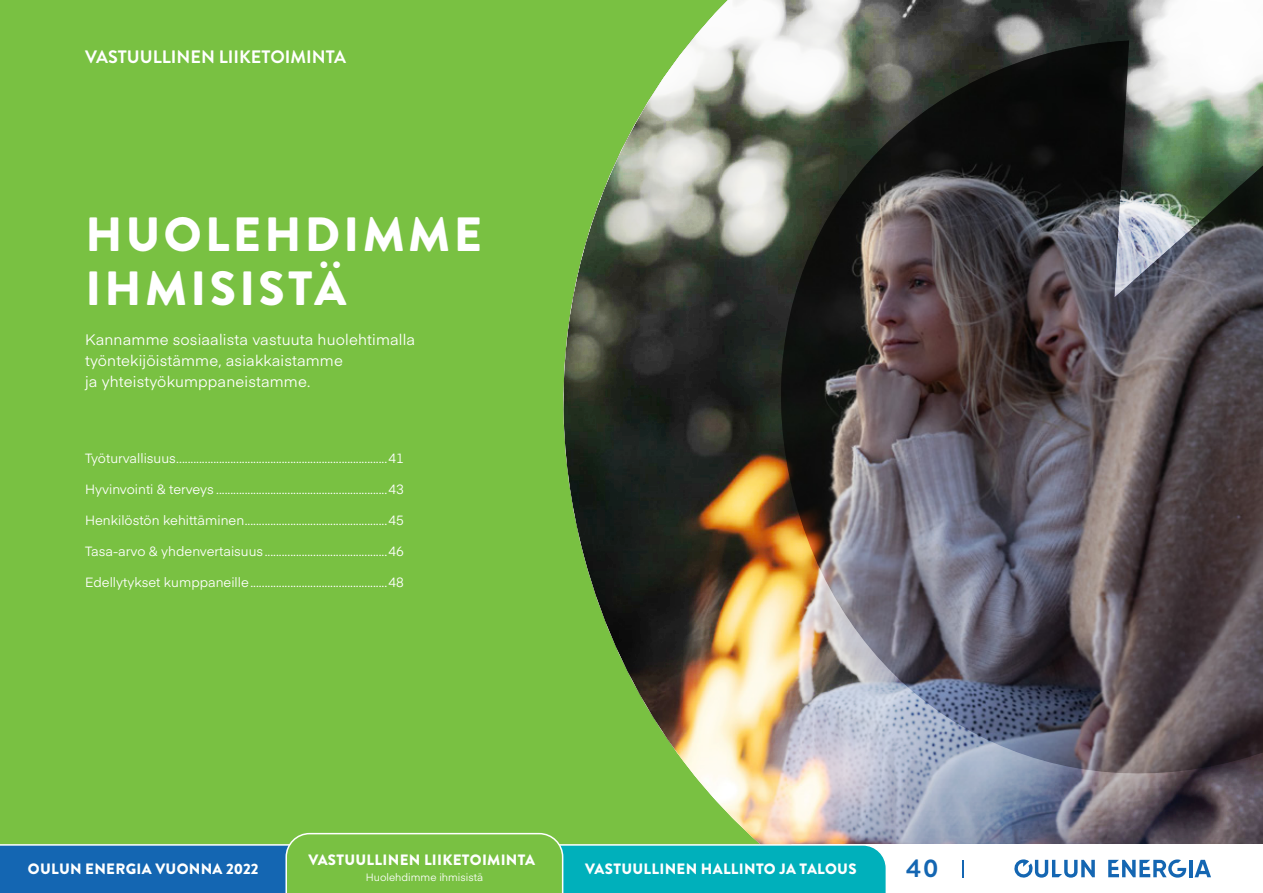
<style>
.page{position:relative;width:1263px;height:893px;background:#79c142}
.page>*{position:absolute;margin:0;border:0;box-sizing:border-box;transform-origin:0 0}
.t1{font:900 48px/54px "Brandon Grotesque";letter-spacing:.07em;color:#fff}
.t2{font:700 25.5px "Brandon Grotesque";color:#1466b2}
.t3{font:700 18px "Brandon Grotesque";color:#fff}
.t4{font:15px/21px "Eina 01";letter-spacing:.01em;color:#fff}
.t5{font:900 15px "Brandon Grotesque";letter-spacing:.02em;color:#fff}
.t6{font:13.2px "Eina 01";color:#fff}
.t7{font:10.5px "Eina 01";color:#fff}
</style>
<div class="page">
<img style="left:563px;top:0;width:700px;height:832px">
<svg style="left:0;top:832px;width:1263px;height:61px"></svg>
<h3 class="t3" style="left:85px;top:44px;width:262px">VASTUULLINEN LIIKETOIMINTA</h3>
<h1 class="t1" style="left:85px;top:208px;width:398px">HUOLEHDIMME<br>IHMISISTÄ</h1>
<p class="t4" style="left:85px;top:328px;width:332px">Kannamme sosiaalista vastuuta huolehtimalla työntekijöistämme, asiakkaistamme<br>ja yhteistyökumppaneistamme.</p>
<p class="t6" style="left:85px;top:448px;width:320px">Työturvallisuus..........................................................................41</p>
<p class="t6" style="left:85px;top:479px;width:320px">Hyvinvointi &amp; terveys ............................................................43</p>
<p class="t6" style="left:85px;top:510px;width:320px">Henkilöstön kehittäminen..................................................45</p>
<p class="t6" style="left:85px;top:541px;width:320px">Tasa-arvo &amp; yhdenvertaisuus...........................................46</p>
<p class="t6" style="left:85px;top:572px;width:320px">Edellytykset kumppaneille................................................48</p>
<p class="t5" style="left:28px;top:858px;width:232px">OULUN ENERGIA VUONNA 2022</p>
<p class="t5" style="left:308px;top:849px;width:228px">VASTUULLINEN LIIKETOIMINTA</p>
<p class="t7" style="left:366px;top:870px;width:119px">Huolehdimme ihmisistä</p>
<p class="t5" style="left:585px;top:858px;width:273px">VASTUULLINEN HALLINTO JA TALOUS</p>
<h2 class="t2" style="left:906px;top:851px;width:34px">40</h2>
</div>
